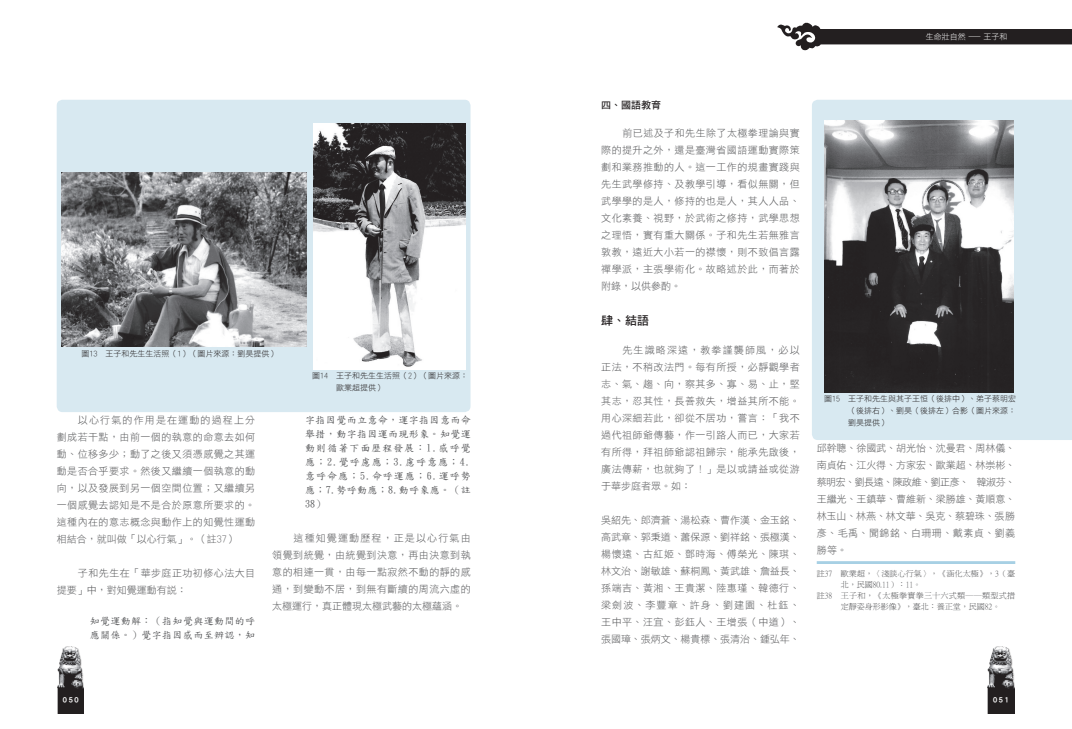
<style>
.page{position:relative;width:1072px;height:729px;background:#fff}
.page>*{position:absolute;margin:0;border:0;box-sizing:border-box;transform-origin:0 0}
.T_表格標題1-壹貳參{font:12px "DF Hei Bd HKP BF";color:#231f20}
.T_表格標題1-壹貳參-2{font:10px/17px "DF Hei Lt HK BF";letter-spacing:.045em;color:#57585a;text-align:justify}
.T_表格標題1-壹貳參-3{font:10px/14px "DF Kai Shu SB Estd BF";letter-spacing:.035em;color:#57585a}
.T_表格標題1-壹貳參-4{font:10px "DF Hei Bd HKP BF";color:#231f20}
.圖說黑{font:8px/12px "DF Hei Lt HK BF";color:#231f20}
.打淡80_的字{font:8px/11px "P Ming Li U";letter-spacing:.015em;color:#57585a}
.t1{font:8px "DF Hei Lt HK BF";color:#fff}
.t2{font:8px "DF Hei Bd HKP BF";letter-spacing:.2em;color:#fff}
</style>
<div class="page">
<img style="left:58px;top:646px;width:26px;height:67px">
<svg style="left:777px;top:22px;width:295px;height:29px"></svg>
<img style="left:987px;top:646px;width:27px;height:67px">
<div style="left:57px;top:100px;width:413px;height:312px;background:#d8e9f1;border-radius:6px"></div>
<img style="left:62px;top:172px;width:244px;height:175px">
<img style="left:313px;top:123px;width:152px;height:246px">
<div style="left:812px;top:100px;width:259px;height:340px;background:#d8e9f1"></div>
<hr style="left:816px;top:561px;width:199px;height:3px;background:#a7d0e4">
<img style="left:825px;top:120px;width:188px;height:272px">
<p class="圖說黑" style="left:81px;top:347px;width:197px">圖13　王子和先生生活照（1）（圖片來源：劉昊提供）</p>
<p class="圖說黑" style="left:336px;top:369px;width:133px;text-indent:-24px">圖14　王子和先生生活照（2）（圖片來源：歐業超提供）</p>
<p class="T_表格標題1-壹貳參-2" style="left:57px;top:411px;width:200px;text-indent:21px">以心行氣的作用是在運動的過程上分劃成若干點，由前一個的執意的命意去如何動、位移多少；動了之後又須憑感覺之其運動是否合乎要求。然後又繼續一個執意的動向，以及發展到另一個空間位置；又繼續另一個感覺去認知是不是合於原意所要求的。這種內在的意志概念與動作上的知覺性運動相結合，就叫做「以心行氣」。（註37）</p>
<p class="T_表格標題1-壹貳參-2" style="left:57px;top:564px;width:200px;text-indent:21px">子和先生在「華步庭正功初修心法大目提要」中，對知覺運動有說：</p>
<p class="T_表格標題1-壹貳參-3" style="left:90px;top:614px;width:172px">知覺運動解：（指知覺與運動間的呼應關係。）覺字指因感而至辨認，知</p>
<p class="T_表格標題1-壹貳參-3" style="left:305px;top:413px;width:172px">字指因覺而立意命，運字指因意而命舉措，動字指因運而現形象。知覺運動則循著下面歷程發展：1.感呼覺應；2.覺呼慮應；3.慮呼意應；4.意呼命應；5.命呼運應；6.運呼勢應；7.勢呼動應；8.動呼象應。（註<br>38）</p>
<p class="T_表格標題1-壹貳參-2" style="left:272px;top:529px;width:200px;text-indent:21px">這種知覺運動歷程，正是以心行氣由領覺到統覺，由統覺到決意，再由決意到執意的相連一貫，由每一點寂然不動的靜的感通，到變動不居，到無有斷續的周流六虛的太極運行，真正體現太極武藝的太極蘊涵。</p>
<p class="t1" style="left:926px;top:33px;width:83px">生命壯自然－王子和</p>
<p class="T_表格標題1-壹貳參-4" style="left:601px;top:100px;width:61px">四、國語教育</p>
<p class="T_表格標題1-壹貳參-2" style="left:601px;top:125px;width:200px;text-indent:21px">前已述及子和先生除了太極拳理論與實際的提升之外，還是臺灣省國語運動實際策劃和業務推動的人。這一工作的規畫實踐與先生武學修持、及教學引導，看似無關，但武學學的是人，修持的也是人，其人人品、文化素養、視野，於武術之修持，武學思想之理悟，實有重大關係。子和先生若無雅言敦教，遠近大小若一的襟懷，則不致倡言露禪學派，主張學術化。故略述於此，而著於附錄，以供參酌。</p>
<p class="T_表格標題1-壹貳參" style="left:601px;top:314px;width:49px">肆、結語</p>
<p class="T_表格標題1-壹貳參-2" style="left:601px;top:341px;width:200px;text-indent:21px">先生識略深遠，教拳謹襲師風，必以正法，不稍改法門。每有所授，必靜觀學者志、氣、趨、向，察其多、寡、易、止，堅其志，忍其性，長善救失，增益其所不能。用心深細若此，卻從不居功，嘗言：「我不過代祖師爺傳藝，作一引路人而已，大家若有所得，拜祖師爺認祖歸宗，能承先啟後，廣法傳薪，也就夠了！」是以或請益或從游于華步庭者眾。如：</p>
<p class="T_表格標題1-壹貳參-2" style="left:601px;top:511px;width:200px">吳紹先、郎濟蒼、湯松森、曹作漢、金玉銘、高武章、郭秉道、蕭保源、劉祥銘、張極漢、楊懷遠、古紅姬、鄧時海、傅榮光、陳琪、林文治、謝敏雄、蘇桐鳳、黃武雄、詹益長、孫端吉、黃湘、王貴潔、陸惠瑾、韓德行、梁劍波、李豐章、許身、劉建園、杜鈺、王中平、汪宜、彭鈺人、王增張（中道）、張國璋、張炳文、楊貴標、張清治、鍾弘年、</p>
<p class="圖說黑" style="left:848px;top:392px;width:169px;text-align:justify;text-indent:-24px">圖15　王子和先生與其子王恒（後排中）、弟子蔡明宏（後排右）、劉昊（後排左）合影（圖片來源：劉昊提供）</p>
<p class="T_表格標題1-壹貳參-2" style="left:816px;top:439px;width:200px">邱幹聰、徐國武、胡光怡、沈曼君、周林儀、南貞佑、江火得、方家宏、歐業超、林崇彬、蔡明宏、劉長遠、陳政維、劉正彥、 韓淑芬、王繼光、王鎮華、曹維新、梁勝雄、黃順意、林玉山、林燕、林文華、吳克、蔡碧珠、張勝彥、毛禹、聞錦銘、白珊珊、戴素貞、劉義勝等。</p>
<p class="打淡80_的字" style="left:840px;top:568px;width:176px;text-indent:-24px">註37 歐業超，〈淺談心行氣〉，《涵化太極》，3（臺北，民國80.11）：11。</p>
<p class="打淡80_的字" style="left:840px;top:590px;width:176px;text-indent:-24px">註38 王子和，《太極拳實拳三十六式類──類型式措定靜姿身形影像》，臺北：養正堂，民國82。</p>
<p class="t2" style="left:63px;top:695px;width:17px">050</p>
<p class="t2" style="left:993px;top:695px;width:17px">051</p>
</div>
